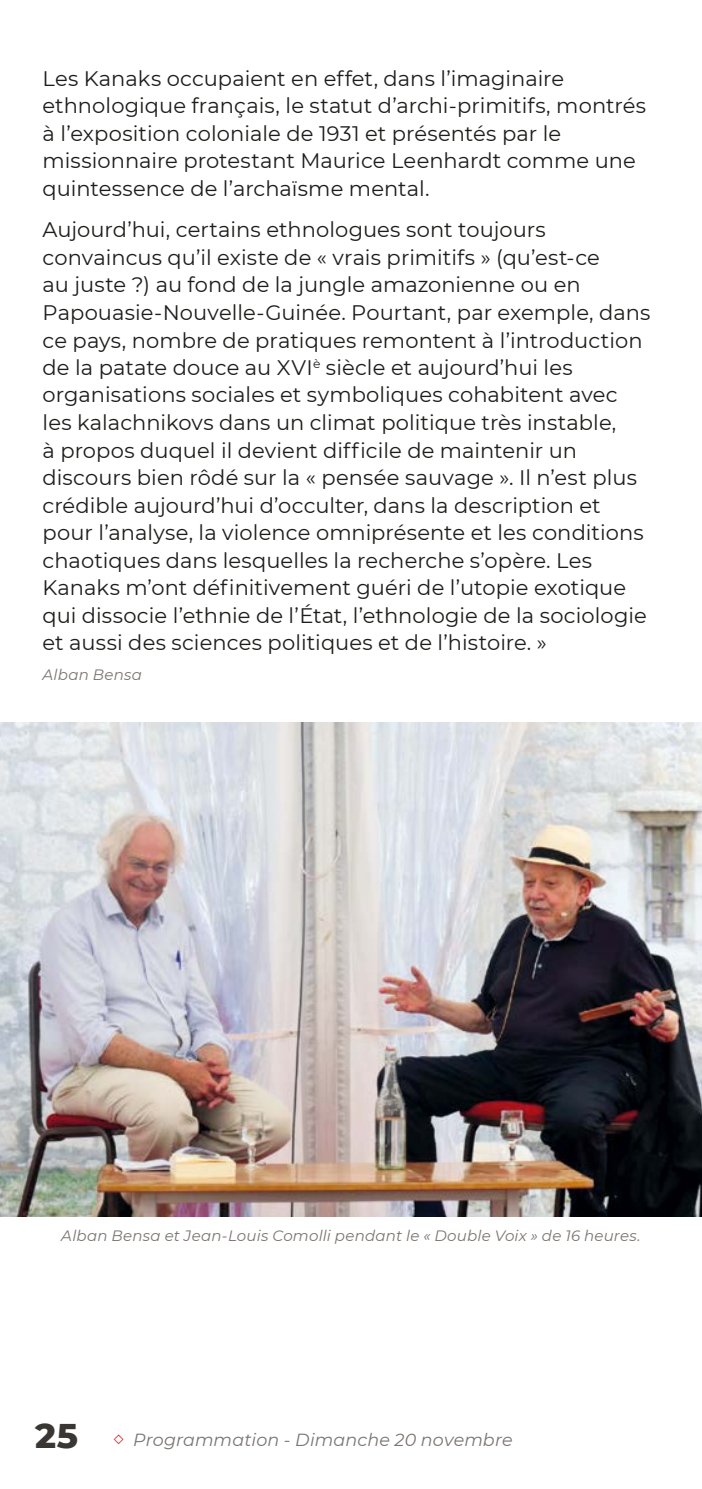
<style>
.page{position:relative;width:702px;height:1489px;background:#fff}
.page>*{position:absolute;margin:0;border:0;box-sizing:border-box;transform-origin:0 0}
.t1{font:21px/27.5px "Montserrat";letter-spacing:.005em;color:#1d1d1b}
.t2{font:italic 17.5px "Montserrat";letter-spacing:.005em;color:#7a7572}
.t3{font:italic 15px "Montserrat";letter-spacing:.015em;color:#7a7572}
.s1{font-weight:800;font-style:normal;font-size:35px;color:#393633}
.s2{color:#e41f1a}
</style>
<div class="page">
<img style="left:0;top:722px;width:702px;height:494px">
<p class="t1" style="left:43px;top:64px;width:605px">Les Kanaks occupaient en effet, dans l’imaginaire ethnologique français, le statut d’archi-primitifs, montrés à l’exposition coloniale de 1931 et présentés par le missionnaire protestant Maurice Leenhardt comme une quintessence de l’archaïsme mental.</p>
<p class="t1" style="left:43px;top:215px;width:609px">Aujourd’hui, certains ethnologues sont toujours convaincus qu’il existe de « vrais primitifs » (qu’est-ce<br>au juste ?) au fond de la jungle amazonienne ou en Papouasie-Nouvelle-Guinée. Pourtant, par exemple, dans ce pays, nombre de pratiques remontent à l’introduction de la patate douce au XVI<sup>è</sup> siècle et aujourd’hui les organisations sociales et symboliques cohabitent avec les kalachnikovs dans un climat politique très instable,<br>à propos duquel il devient difficile de maintenir un discours bien rôdé sur la « pensée sauvage ». Il n’est plus crédible aujourd’hui d’occulter, dans la description et pour l’analyse, la violence omniprésente et les conditions chaotiques dans lesquelles la recherche s’opère. Les Kanaks m’ont définitivement guéri de l’utopie exotique qui dissocie l’ethnie de l’État, l’ethnologie de la sociologie et aussi des sciences politiques et de l’histoire. »</p>
<p class="t3" style="left:43px;top:664px;width:101px">Alban Bensa</p>
<p class="t3" style="left:61px;top:1225px;width:581px">Alban Bensa et Jean-Louis Comolli pendant le « Double Voix » de 16 heures.</p>
<p class="t2" style="left:35px;top:1427px;width:479px"><span class="s1">25</span> <span class="s2">◇</span> Programmation - Dimanche 20 novembre</p>
</div>
